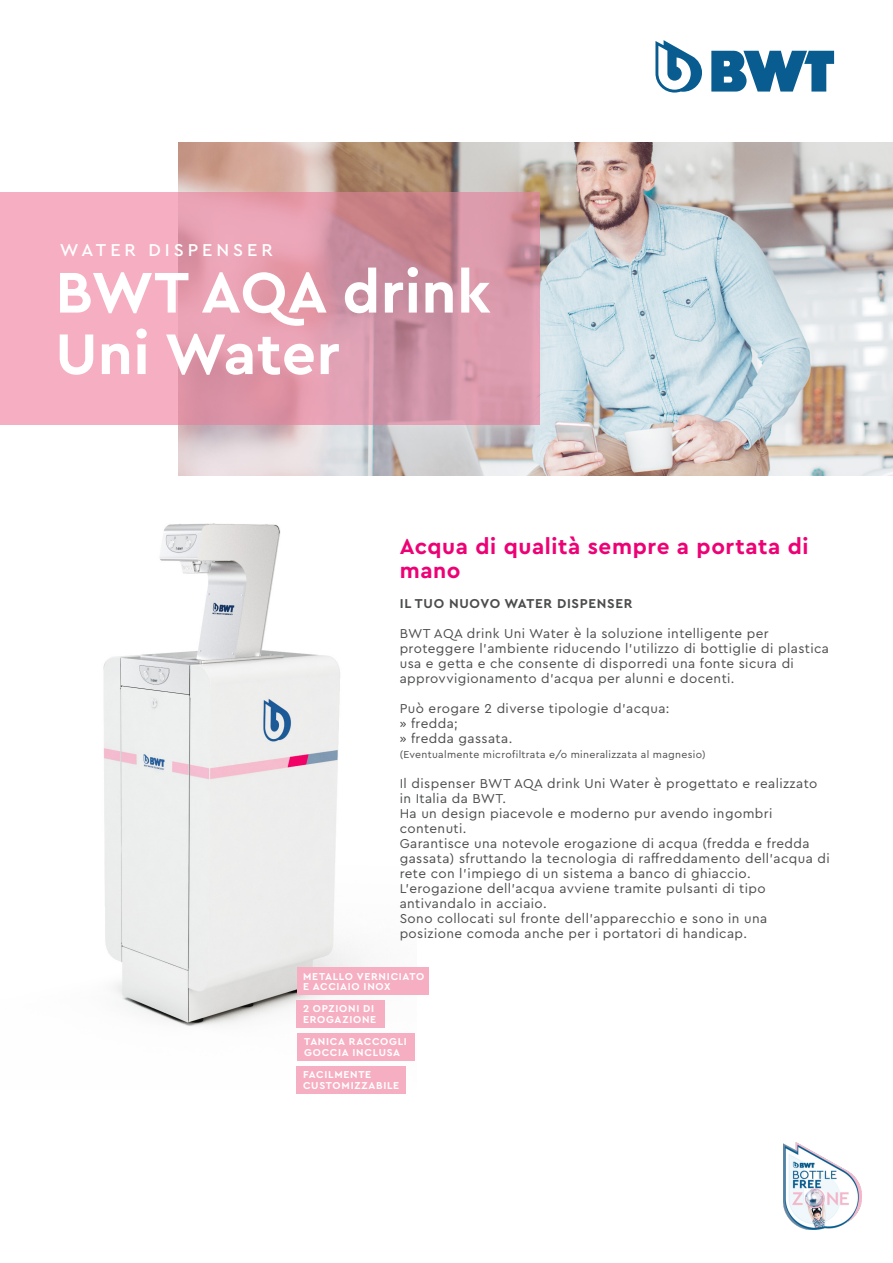
<style>
.page{position:relative;width:893px;height:1263px;background:#fff}
.page>*{position:absolute;margin:0;border:0;box-sizing:border-box;transform-origin:0 0}
.t1{font:700 60px/61.5px "Cera PRO";letter-spacing:.01em;color:#fff}
.t2{font:700 22.5px/24px "Cera PRO";letter-spacing:.025em;color:#ed0275}
.Content_Subline{font:500 18px "Cera PRO";letter-spacing:.22em;color:#fff}
.t3{font:13.5px/15px "Cera PRO";letter-spacing:.03em;color:#4b4c4d}
.t4{font:700 13.5px "Cera PRO";letter-spacing:.05em;color:#4b4c4d}
.t5{font:700 10.5px/10.5px "Cera PRO";letter-spacing:.065em;color:#fff}
.t6{font:10.5px "Cera PRO";letter-spacing:.03em;color:#4b4c4d}
</style>
<div class="page">
<img style="left:103px;top:523px;width:312px;height:566px">
<img style="left:179px;top:142px;width:714px;height:333px">
<div style="left:297px;top:967px;width:132px;height:28px;background:#f6aec2"></div>
<div style="left:297px;top:1033px;width:118px;height:27px;background:#f6aec2"></div>
<div style="left:297px;top:1066px;width:109px;height:27px;background:#f6aec2"></div>
<div style="left:297px;top:1000px;width:88px;height:27px;background:#f6aec2"></div>
<img style="left:784px;top:1142px;width:78px;height:88px">
<svg style="left:0;top:193px;width:540px;height:232px;background:#e29daf"></svg>
<svg style="left:711px;top:51px;width:123px;height:41px"></svg>
<svg style="left:655px;top:40px;width:47px;height:53px"></svg>
<p class="Content_Subline" style="left:60px;top:238px;width:214px">WATER DISPENSER</p>
<p class="t1" style="left:55px;top:259px;width:437px">BWT AQA drink<br>Uni Water</p>
<p class="t2" style="left:400px;top:533px;width:410px">Acqua di qualità sempre a portata di mano</p>
<p class="t4" style="left:400px;top:594px;width:234px">IL TUO NUOVO WATER DISPENSER</p>
<p class="t3" style="left:400px;top:625px;width:431px">BWT AQA drink Uni Water è la soluzione intelligente per proteggere l’ambiente riducendo l’utilizzo di bottiglie di plastica usa e getta e che consente di disporredi una fonte sicura di approvvigionamento d’acqua per alunni e docenti.</p>
<p class="t3" style="left:400px;top:700px;width:271px">Può erogare 2 diverse tipologie d’acqua:</p>
<p class="t3" style="left:400px;top:715px;width:60px">» fredda;</p>
<p class="t3" style="left:400px;top:730px;width:114px">» fredda gassata.</p>
<p class="t6" style="left:400px;top:747px;width:308px">(Eventualmente microfiltrata e/o mineralizzata al magnesio)</p>
<p class="t3" style="left:400px;top:775px;width:419px">Il dispenser BWT AQA drink Uni Water è progettato e realizzato in Italia da BWT.</p>
<p class="t3" style="left:400px;top:805px;width:374px">Ha un design piacevole e moderno pur avendo ingombri contenuti.</p>
<p class="t3" style="left:400px;top:835px;width:432px">Garantisce una notevole erogazione di acqua (fredda e fredda gassata) sfruttando la tecnologia di raffreddamento dell’acqua di rete con l’impiego di un sistema a banco di ghiaccio.</p>
<p class="t3" style="left:400px;top:880px;width:367px">L’erogazione dell’acqua avviene tramite pulsanti di tipo antivandalo in acciaio.</p>
<p class="t3" style="left:400px;top:910px;width:369px">Sono collocati sul fronte dell’apparecchio e sono in una posizione comoda anche per i portatori di handicap.</p>
<p class="t5" style="left:303px;top:970px;width:123px">METALLO VERNICIATO</p>
<p class="t5" style="left:303px;top:981px;width:89px">E ACCIAIO INOX</p>
<p class="t5" style="left:303px;top:1003px;width:75px">2 OPZIONI DI<br>EROGAZIONE</p>
<p class="t5" style="left:304px;top:1036px;width:104px">TANICA RACCOGLI<br>GOCCIA INCLUSA</p>
<p class="t5" style="left:303px;top:1069px;width:98px">FACILMENTE<br>CUSTOMIZZABILE</p>
</div>
